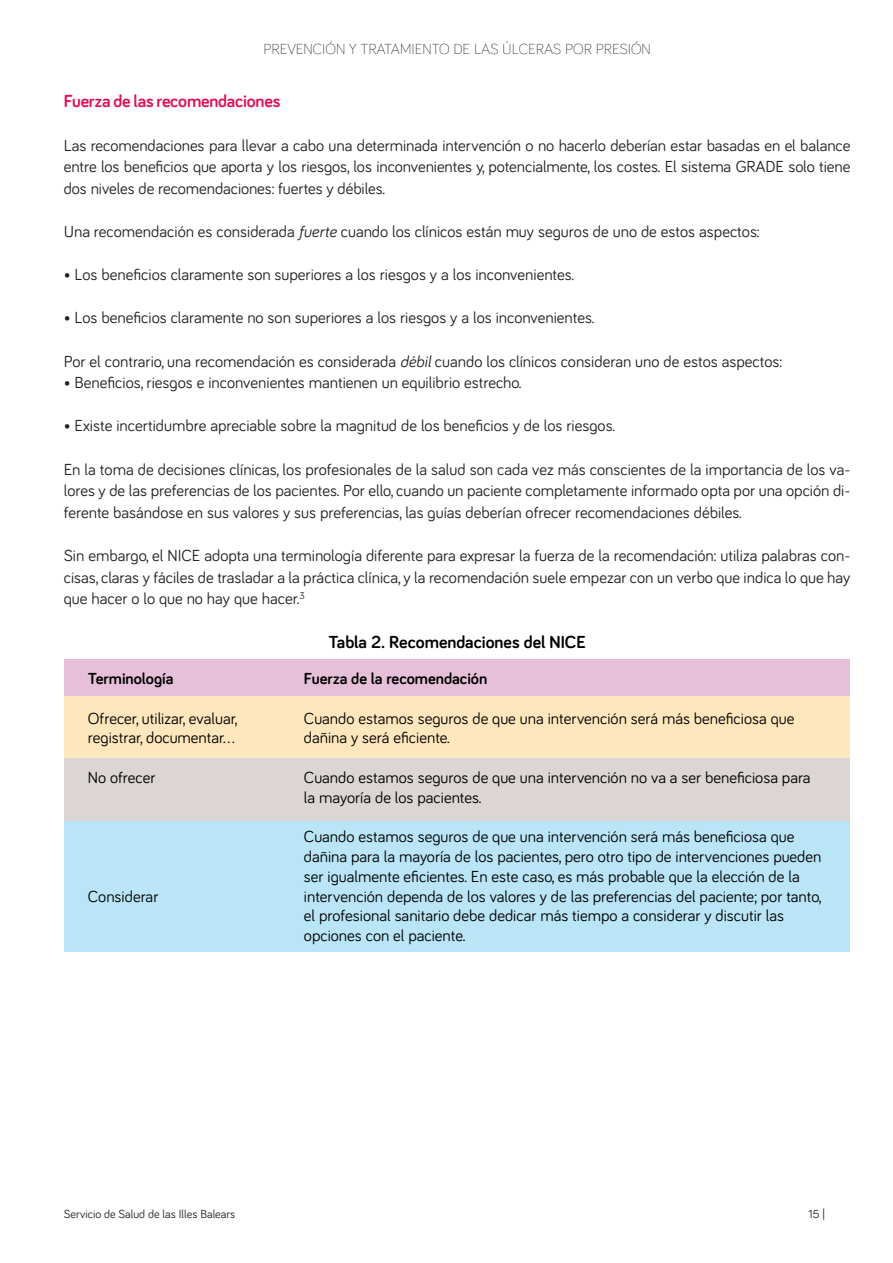
<style>
.page{position:relative;width:893px;height:1263px;background:#fff}
.page>*{position:absolute;margin:0;border:0;box-sizing:border-box;transform-origin:0 0}
.t1{font:18px "Bariol Bold+JTIWUH";color:#000}
.t2{font:700 18px "Bariol";color:#de1154}
.t3{font:16.5px/21.6px "Bariol";color:#231f20;text-align:justify}
.t4{font:16.5px/19.8px "Bariol Regular+LAMJOQ";color:#000}
.t5{font:16.5px "Bariol Bold+JTIWUH";color:#000}
.t6{font:300 15px "Bariol";color:#231f20}
.t7{font:12px "Bariol";color:#231f20}
.s1{font-style:italic}
</style>
<div class="page">
<div style="left:65px;top:659px;width:785px;height:37px;background:#e6bfd9"></div>
<div style="left:65px;top:820px;width:785px;height:132px;background:#bae5f6"></div>
<div style="left:65px;top:696px;width:785px;height:62px;background:#fee7bc"></div>
<div style="left:65px;top:758px;width:785px;height:62px;background:#dbd5d4"></div>
<p class="t6" style="left:263px;top:44px;width:389px">PREVENCIÓN Y TRATAMIENTO DE LAS ÚLCERAS POR PRESIÓN</p>
<p class="t2" style="left:64px;top:95px;width:218px">Fuerza de las recomendaciones</p>
<p class="t3" style="left:64px;top:136px;width:788px">Las recomendaciones para llevar a cabo una determinada intervención o no hacerlo deberían estar basadas en el balance entre los beneficios que aporta y los riesgos, los inconvenientes y, potencialmente, los costes. El sistema GRADE solo tiene dos niveles de recomendaciones: fuertes y débiles.</p>
<p class="t3" style="left:64px;top:222px;width:697px">Una recomendación es considerada <span class="s1">fuerte</span> cuando los clínicos están muy seguros de uno de estos aspectos:</p>
<p class="t3" style="left:64px;top:265px;width:512px">• Los beneficios claramente son superiores a los riesgos y a los inconvenientes.</p>
<p class="t3" style="left:64px;top:309px;width:532px">• Los beneficios claramente no son superiores a los riesgos y a los inconvenientes.</p>
<p class="t3" style="left:64px;top:352px;width:720px">Por el contrario, una recomendación es considerada <span class="s1">débil</span> cuando los clínicos consideran uno de estos aspectos:</p>
<p class="t3" style="left:64px;top:373px;width:459px">• Beneficios, riesgos e inconvenientes mantienen un equilibrio estrecho.</p>
<p class="t3" style="left:64px;top:417px;width:553px">• Existe incertidumbre apreciable sobre la magnitud de los beneficios y de los riesgos.</p>
<p class="t3" style="left:64px;top:460px;width:788px">En la toma de decisiones clínicas, los profesionales de la salud son cada vez más conscientes de la importancia de los va&shy;lores y de las preferencias de los pacientes. Por ello, cuando un paciente completamente informado opta por una opción di&shy;ferente basándose en sus valores y sus preferencias, las guías deberían ofrecer recomendaciones débiles.</p>
<p class="t3" style="left:64px;top:546px;width:788px">Sin embargo, el NICE adopta una terminología diferente para expresar la fuerza de la recomendación: utiliza palabras con&shy;cisas, claras y fáciles de trasladar a la práctica clínica, y la recomendación suele empezar con un verbo que indica lo que hay que hacer o lo que no hay que hacer.<sup>3</sup></p>
<p class="t1" style="left:328px;top:636px;width:259px">Tabla 2. Recomendaciones del NICE</p>
<p class="t5" style="left:88px;top:673px;width:87px">Terminología</p>
<p class="t5" style="left:304px;top:673px;width:185px">Fuerza de la recomendación</p>
<p class="t4" style="left:88px;top:710px;width:151px">Ofrecer, utilizar, evaluar,</p>
<p class="t4" style="left:304px;top:710px;width:492px">Cuando estamos seguros de que una intervención será más beneficiosa que</p>
<p class="t4" style="left:88px;top:729px;width:148px">registrar, documentar…</p>
<p class="t4" style="left:304px;top:729px;width:147px">dañina y será eficiente.</p>
<p class="t4" style="left:88px;top:769px;width:69px">No ofrecer</p>
<p class="t4" style="left:304px;top:769px;width:508px">Cuando estamos seguros de que una intervención no va a ser beneficiosa para la mayoría de los pacientes.</p>
<p class="t4" style="left:304px;top:828px;width:519px">Cuando estamos seguros de que una intervención será más beneficiosa que dañina para la mayoría de los pacientes, pero otro tipo de intervenciones pueden ser igualmente eficientes. En este caso, es más probable que la elección de la</p>
<p class="t4" style="left:88px;top:888px;width:72px">Considerar</p>
<p class="t4" style="left:304px;top:888px;width:519px">intervención dependa de los valores y de las preferencias del paciente; por tanto, el profesional sanitario debe dedicar más tiempo a considerar y discutir las opciones con el paciente.</p>
<p class="t7" style="left:64px;top:1210px;width:173px">Servicio de Salud de las Illes Balears</p>
<p class="t7" style="left:809px;top:1210px;width:18px">15 |</p>
</div>
